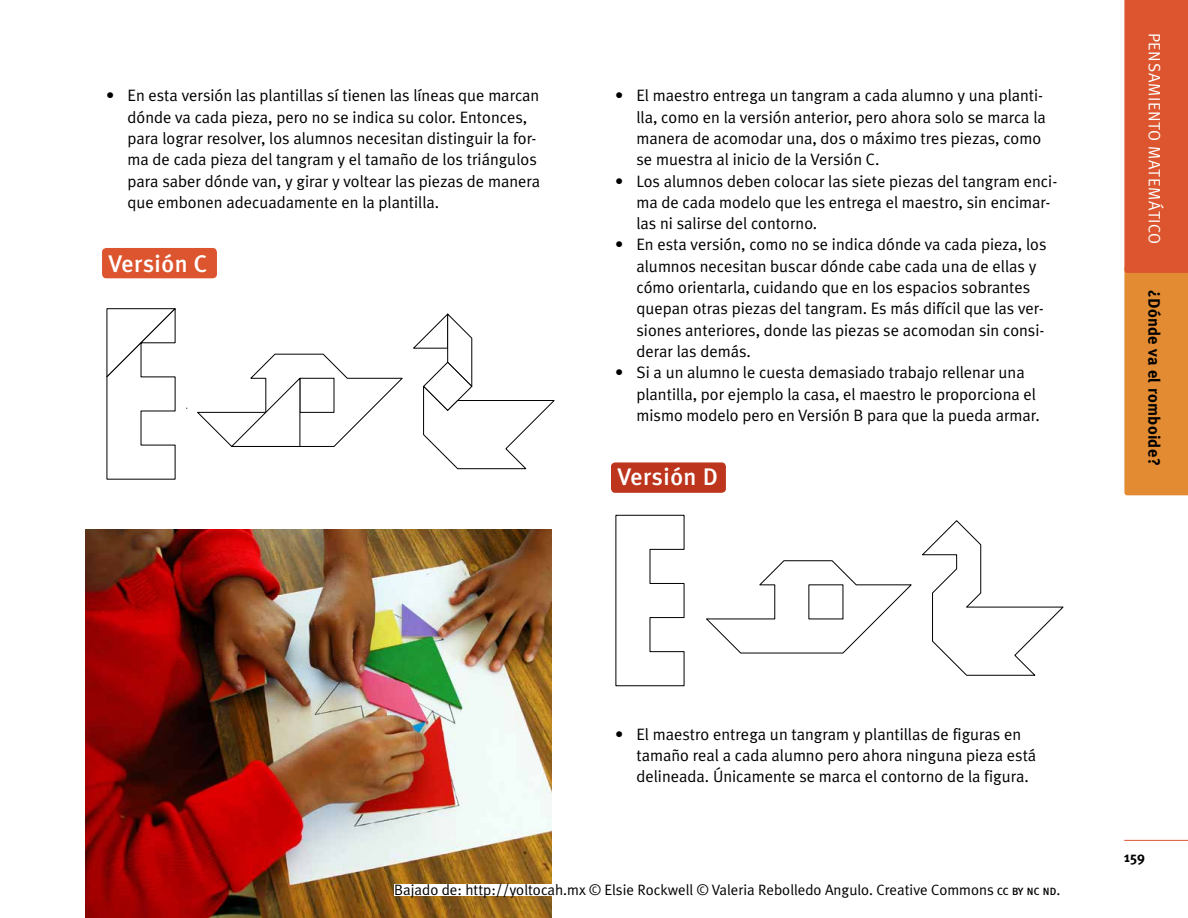
<style>
.page{position:relative;width:1188px;height:918px;background:#fff}
.page>*{position:absolute;margin:0;border:0;box-sizing:border-box;transform-origin:0 0}
.t1{font:500 24px "Meta Plus";letter-spacing:.02em;color:#fff}
.t2{font:16.5px/21.3px "Meta Plus";color:#000}
.t3{font:16.5px "Meta Plus";letter-spacing:.035em;color:#fff}
.t4{font:700 16.5px "Meta Plus";letter-spacing:.02em;color:#000}
.t5{font:15px "Meta Plus";color:#000}
.t6{font:700 14.25px "Meta Plus";color:#000}
.s1{font-weight:500;font-size:10.5px}
</style>
<div class="page">
<svg style="left:1124px;top:0;width:64px;height:495px;background:#df6e31"></svg>
<hr style="left:1124px;top:840px;width:64px;height:1px;background:#dc552f">
<div style="left:611px;top:462px;width:115px;height:31px;background:#bd351d;border-radius:4px"></div>
<div style="left:102px;top:248px;width:115px;height:30px;background:#dc552f;border-radius:4px"></div>
<img style="left:85px;top:530px;width:466px;height:388px">
<svg style="left:106px;top:308px;width:70px;height:172px"></svg>
<svg style="left:197px;top:353px;width:206px;height:94px"></svg>
<svg style="left:413px;top:313px;width:142px;height:156px"></svg>
<svg style="left:615px;top:515px;width:70px;height:171px"></svg>
<svg style="left:706px;top:560px;width:206px;height:94px"></svg>
<svg style="left:922px;top:520px;width:142px;height:156px"></svg>
<div style="left:394px;top:884px;width:666px;height:11px;background:#fff"></div>
<p class="t2" style="left:128px;top:85px;width:414px;text-indent:-21px">• En esta versión las plantillas sí tienen las líneas que marcan dónde va cada pieza, pero no se indica su color. Entonces, para lograr resolver, los alumnos necesitan distinguir la for&shy;ma de cada pieza del tangram y el tamaño de los triángulos para saber dónde van, y girar y voltear las piezas de manera que embonen adecuadamente en la plantilla.</p>
<h1 class="t1" style="left:108px;top:250px;width:100px">Versión C</h1>
<p class="t2" style="left:637px;top:85px;width:411px;text-indent:-21px">• El maestro entrega un tangram a cada alumno y una planti&shy;lla, como en la versión anterior, pero ahora solo se marca la manera de acomodar una, dos o máximo tres piezas, como se muestra al inicio de la Versión C.</p>
<p class="t2" style="left:637px;top:170px;width:422px;text-indent:-21px">• Los alumnos deben colocar las siete piezas del tangram enci&shy;ma de cada modelo que les entrega el maestro, sin encimar&shy;las ni salirse del contorno.</p>
<p class="t2" style="left:637px;top:234px;width:412px;text-indent:-21px">• En esta versión, como no se indica dónde va cada pieza, los alumnos necesitan buscar dónde cabe cada una de ellas y cómo orientarla, cuidando que en los espacios sobrantes quepan otras piezas del tangram. Es más difícil que las ver&shy;siones anteriores, donde las piezas se acomodan sin consi&shy;derar las demás.</p>
<p class="t2" style="left:637px;top:362px;width:405px;text-indent:-21px">• Si a un alumno le cuesta demasiado trabajo rellenar una plantilla, por ejemplo la casa, el maestro le proporciona el mismo modelo pero en Versión B para que la pueda armar.</p>
<h1 class="t1" style="left:617px;top:463px;width:102px">Versión D</h1>
<p class="t3" style="left:1164px;top:33px;width:213px;rotate:90deg">PENSAMIENTO MATEMÁTICO</p>
<p class="t4" style="left:1164px;top:290px;width:177px;rotate:90deg">¿Dónde va el romboide?</p>
<p class="t2" style="left:637px;top:723px;width:401px;text-indent:-21px">• El maestro entrega un tangram y plantillas de figuras en tamaño real a cada alumno pero ahora ninguna pieza está delineada. Únicamente se marca el contorno de la figura.</p>
<p class="t5" style="left:394px;top:881px;width:668px">Bajado de: http://yoltocah.mx © Elsie Rockwell © Valeria Rebolledo Angulo. Creative Commons <span class="s1">CC BY NC ND</span>.</p>
<p class="t6" style="left:1124px;top:849px;width:22px">159</p>
</div>
